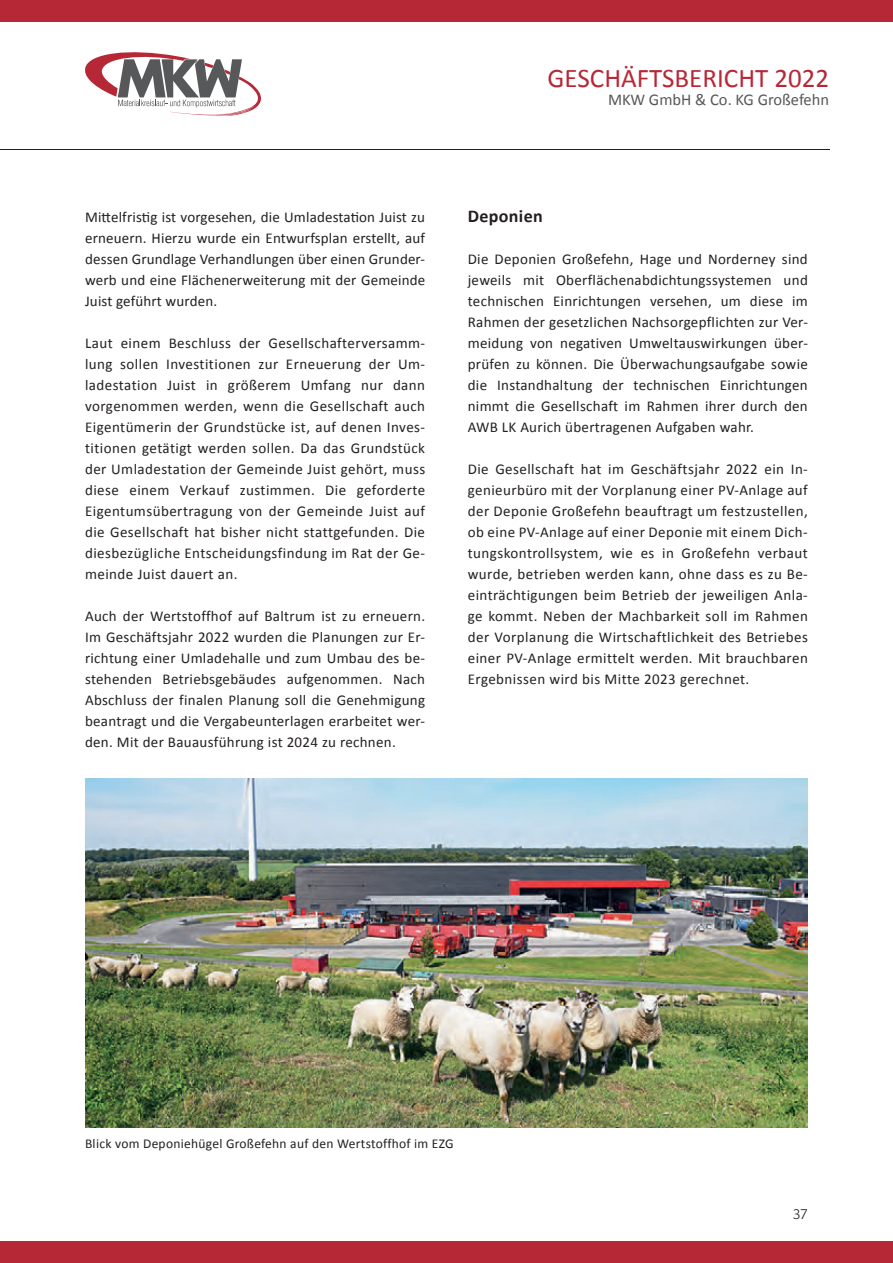
<style>
.page{position:relative;width:893px;height:1263px;background:#fff}
.page>*{position:absolute;margin:0;border:0;box-sizing:border-box;transform-origin:0 0}
.t1{font:27px "Calibri";color:#b72837}
.t2{font:700 18px "Calibri";letter-spacing:.02em;color:#231f20}
.t3{font:16.5px "Calibri";color:#57585a}
.t4{font:15px/21px "Calibri";letter-spacing:.02em;color:#231f20;text-align:justify}
.t5{font:300 15px "Today SB";color:#231f20}
.t6{font:13.5px "Calibri";letter-spacing:.02em;color:#231f20}
</style>
<div class="page">
<div style="left:0;top:0;width:893px;height:21px;background:#b72837"></div>
<div style="left:0;top:1242px;width:893px;height:21px;background:#b72837"></div>
<svg style="left:85px;top:52px;width:176px;height:64px"></svg>
<hr style="left:0;top:149px;width:829px;height:1px;background:#231f20">
<img style="left:85px;top:779px;width:723px;height:348px">
<p class="t4" style="left:85px;top:207px;width:342px">Mittelfristig ist vorgesehen, die Umladestation Juist zu erneuern. Hierzu wurde ein Entwurfsplan erstellt, auf dessen Grundlage Verhandlungen über einen Grunder&shy;werb und eine Flächenerweiterung mit der Gemeinde Juist geführt wurden.</p>
<p class="t4" style="left:85px;top:333px;width:342px">Laut einem Beschluss der Gesellschafterversamm&shy;lung sollen Investitionen zur Erneuerung der Um&shy;ladestation Juist in größerem Umfang nur dann vorgenommen werden, wenn die Gesellschaft auch Eigentümerin der Grundstücke ist, auf denen Inves&shy;titionen getätigt werden sollen. Da das Grundstück der Umladestation der Gemeinde Juist gehört, muss diese einem Verkauf zustimmen. Die geforderte Eigentumsübertragung von der Gemeinde Juist auf die Gesellschaft hat bisher nicht stattgefunden. Die diesbezügliche Entscheidungsfindung im Rat der Ge&shy;meinde Juist dauert an.</p>
<p class="t4" style="left:85px;top:606px;width:342px">Auch der Wertstoffhof auf Baltrum ist zu erneuern.<br>Im Geschäftsjahr 2022 wurden die Planungen zur Er&shy;richtung einer Umladehalle und zum Umbau des be&shy;stehenden Betriebsgebäudes aufgenommen. Nach Abschluss der finalen Planung soll die Genehmigung beantragt und die Vergabeunterlagen erarbeitet wer&shy;den. Mit der Bauausführung ist 2024 zu rechnen.</p>
<h1 class="t1" style="left:548px;top:61px;width:283px">GESCHÄFTSBERICHT 2022</h1>
<p class="t3" style="left:608px;top:89px;width:223px">MKW GmbH &amp; Co. KG Großefehn</p>
<p class="t2" style="left:468px;top:205px;width:77px">Deponien</p>
<p class="t4" style="left:468px;top:249px;width:342px">Die Deponien Großefehn, Hage und Norderney sind jeweils mit Oberflächenabdichtungssystemen und technischen Einrichtungen versehen, um diese im Rahmen der gesetzlichen Nachsorgepflichten zur Ver&shy;meidung von negativen Umweltauswirkungen über&shy;prüfen zu können. Die Überwachungsaufgabe sowie die Instandhaltung der technischen Einrichtungen nimmt die Gesellschaft im Rahmen ihrer durch den AWB LK Aurich übertragenen Aufgaben wahr.</p>
<p class="t4" style="left:468px;top:459px;width:342px">Die Gesellschaft hat im Geschäftsjahr 2022 ein In&shy;genieurbüro mit der Vorplanung einer PV-Anlage auf der Deponie Großefehn beauftragt um festzustellen, ob eine PV-Anlage auf einer Deponie mit einem Dich&shy;tungskontrollsystem, wie es in Großefehn verbaut wurde, betrieben werden kann, ohne dass es zu Be&shy;einträchtigungen beim Betrieb der jeweiligen Anla&shy;ge kommt. Neben der Machbarkeit soll im Rahmen der Vorplanung die Wirtschaftlichkeit des Betriebes einer PV-Anlage ermittelt werden. Mit brauchbaren Ergebnissen wird bis Mitte 2023 gerechnet.</p>
<p class="t6" style="left:85px;top:1135px;width:370px">Blick vom Deponiehügel Großefehn auf den Wertstoffhof im EZG</p>
<p class="t5" style="left:793px;top:1206px;width:17px">37</p>
</div>
